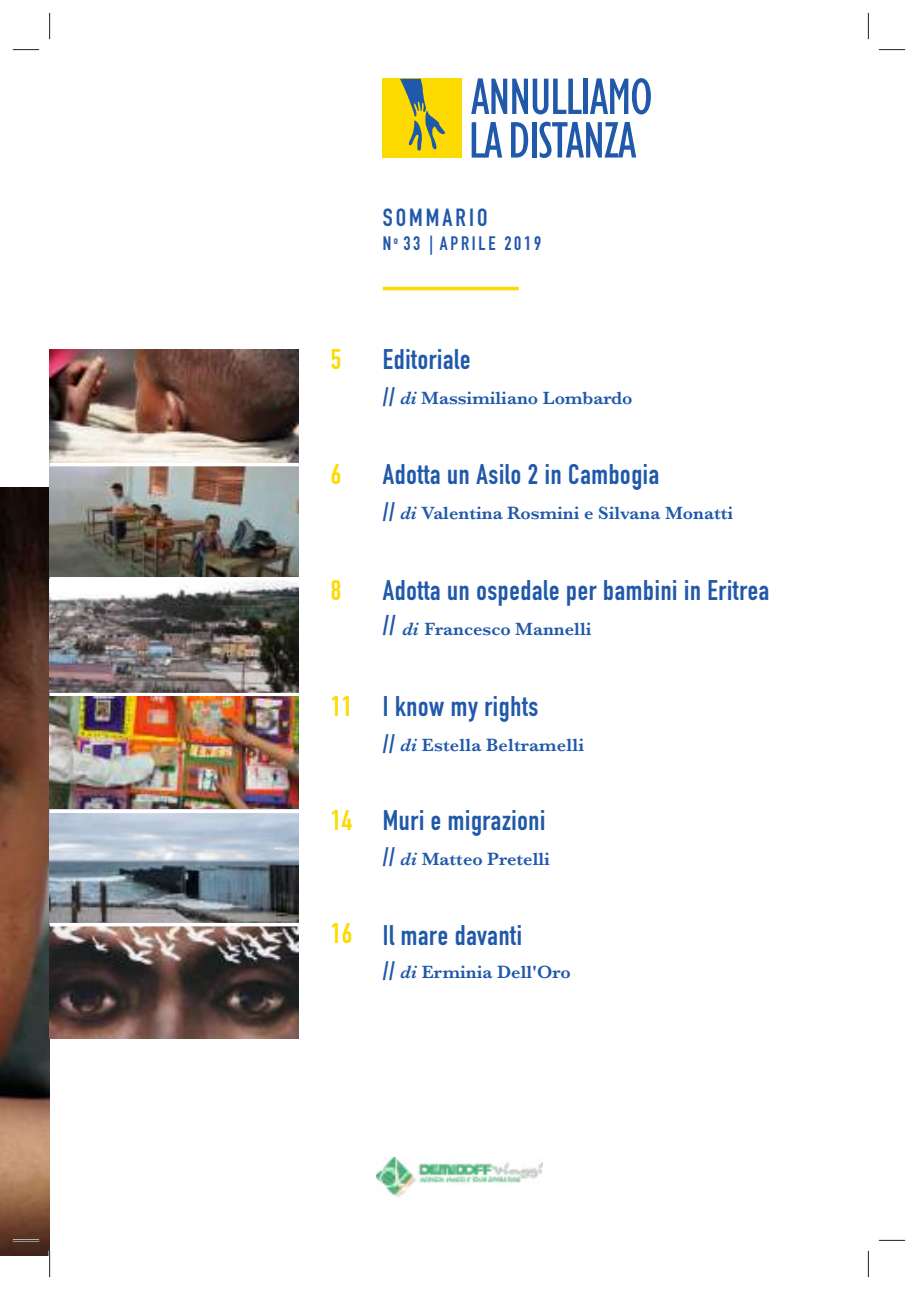
<style>
.page{position:relative;width:918px;height:1290px;background:#fff}
.page>*{position:absolute;margin:0;border:0;box-sizing:border-box;transform-origin:0 0}
.t1{font:28px "DIN Engschrift Std";letter-spacing:.025em;color:#2058aa}
.t2{font:28px "DIN Engschrift Std";color:#fdda00}
.t3{font:24.5px "DIN Engschrift Std";letter-spacing:.125em;color:#2058aa}
.t4{font:19.25px "DIN Engschrift Std";letter-spacing:.14em;color:#2058aa}
.t5{font:600 18.38px "Baskerville";color:#2058aa}
.s1{font-family:"DIN Engschrift Std";font-weight:400;font-size:26.25px}
.s2{font-style:italic}
.s3{font-family:"DIN Engschrift Std";font-weight:400;font-size:28px}
</style>
<div class="page">
<img style="left:0;top:488px;width:50px;height:767px">
<hr style="left:383px;top:287px;width:136px;height:3px;background:#fdda00">
<div style="left:383px;top:79px;width:79px;height:79px;background:#fdda00"></div>
<svg style="left:400px;top:79px;width:45px;height:72px"></svg>
<svg style="left:471px;top:78px;width:110px;height:36px"></svg>
<div style="left:583px;top:79px;width:5px;height:35px;background:#2058aa"></div>
<svg style="left:590px;top:78px;width:61px;height:36px"></svg>
<svg style="left:472px;top:122px;width:30px;height:36px"></svg>
<svg style="left:511px;top:122px;width:17px;height:36px"></svg>
<hr style="left:532px;top:122px;width:4px;height:36px;background:#2058aa">
<svg style="left:539px;top:122px;width:97px;height:36px"></svg>
<img style="left:50px;top:349px;width:249px;height:574px">
<hr style="left:50px;top:463px;width:251px;height:3px;background:#fff">
<hr style="left:50px;top:577px;width:251px;height:3px;background:#fff">
<hr style="left:50px;top:693px;width:251px;height:3px;background:#fff">
<img style="left:376px;top:1157px;width:167px;height:40px">
<img style="left:50px;top:926px;width:249px;height:112px">
<svg style="left:50px;top:809px;width:249px;height:4px"></svg>
<hr style="left:13px;top:1239px;width:26px;height:2px;background:#fff">
<svg style="left:13px;top:49px;width:26px;height:1px"></svg>
<svg style="left:879px;top:49px;width:26px;height:1px"></svg>
<svg style="left:13px;top:1240px;width:26px;height:1px"></svg>
<svg style="left:879px;top:1240px;width:26px;height:1px"></svg>
<svg style="left:49px;top:13px;width:1px;height:26px"></svg>
<svg style="left:49px;top:1251px;width:1px;height:26px"></svg>
<svg style="left:868px;top:13px;width:1px;height:26px"></svg>
<svg style="left:868px;top:1251px;width:1px;height:26px"></svg>
<h2 class="t3" style="left:383px;top:203px;width:106px">SOMMARIO</h2>
<p class="t4" style="left:383px;top:232px;width:160px">N<sup>o</sup> 33 | APRILE 2019</p>
<h1 class="t2" style="left:331px;top:343px;width:12px">5</h1>
<h1 class="t1" style="left:383px;top:343px;width:89px">Editoriale</h1>
<p class="t5" style="left:383px;top:385px;width:251px"><span class="s1">//</span> <span class="s2">di</span> Massimiliano Lombardo</p>
<h1 class="t2" style="left:331px;top:458px;width:12px">6</h1>
<h1 class="t1" style="left:383px;top:458px;width:278px">Adotta un Asilo 2 in Cambogia</h1>
<p class="t5" style="left:383px;top:500px;width:352px"><span class="s1">//</span> <span class="s2">di</span> Valentina Rosmini e Silvana Monatti</p>
<h1 class="t2" style="left:331px;top:573px;width:12px">8</h1>
<h1 class="t1" style="left:383px;top:573px;width:388px">Adotta un ospedale per bambini in Eritrea</h1>
<p class="t5" style="left:383px;top:616px;width:210px"><span class="s3">//</span> <span class="s2">di</span> Francesco Mannelli</p>
<h1 class="t2" style="left:331px;top:690px;width:23px">11</h1>
<h1 class="t1" style="left:383px;top:690px;width:157px">I know my rights</h1>
<p class="t5" style="left:383px;top:732px;width:203px"><span class="s1">//</span> <span class="s2">di</span> Estella Beltramelli</p>
<h1 class="t2" style="left:331px;top:803px;width:23px">14</h1>
<h1 class="t1" style="left:383px;top:803px;width:164px">Muri e migrazioni</h1>
<p class="t5" style="left:383px;top:846px;width:169px"><span class="s1">//</span> <span class="s2">di</span> Matteo Pretelli</p>
<h1 class="t2" style="left:331px;top:917px;width:23px">16</h1>
<h1 class="t1" style="left:383px;top:918px;width:141px">Il mare davanti</h1>
<p class="t5" style="left:383px;top:959px;width:190px"><span class="s1">//</span> <span class="s2">di</span> Erminia Dell'Oro</p>
</div>
